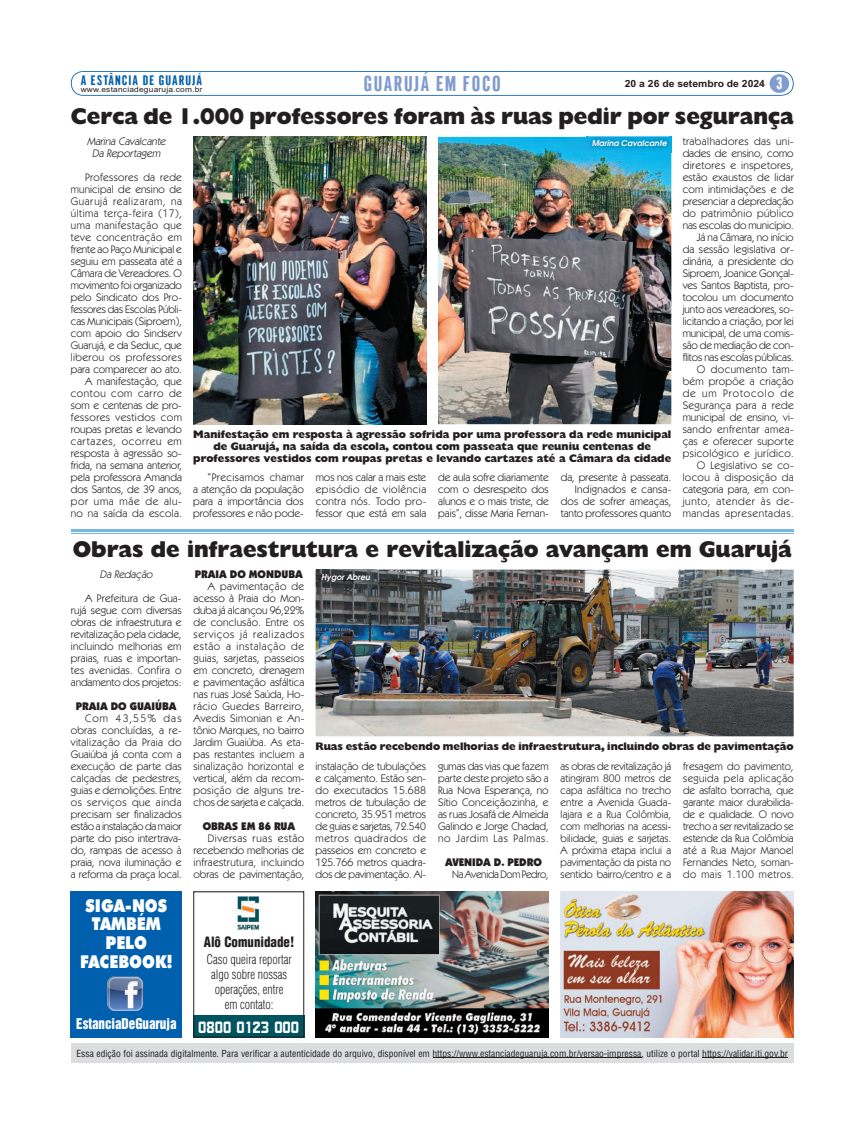
<style>
.page{position:relative;width:865px;height:1134px;background:#fff}
.page>*{position:absolute;margin:0;border:0;box-sizing:border-box;transform-origin:0 0}
.t1{font:800 23px "Humanist 521 BT";color:#231f20}
.t2{font:20.9px "Gothic CG No 1";letter-spacing:.075em;color:#809bcf;scale:1.05 1}
.t3{font:900 17.7px/18.8px "Futura BT";color:#fff;text-align:center;scale:.86 1}
.t4{font:16.5px "Gothic CG No 1";color:#fff;scale:1.05 1}
.t5{font:15px "Upsilon";color:#fff;scale:.93 1}
.t6{font:13.9px "Switzerland Cond Black Plain";color:#231f20;scale:.93 1}
.t7{font:13.6px "Switzerland Inserat Plain";color:#fff;scale:.96 1}
.t8{font:13.4px "Gothic CG No 1";letter-spacing:.075em;color:#0160ae;scale:1.08 1}
.t9{font:12.9px/15px "Switzerland Cond Light";color:#231f20;text-align:center;scale:.93 1}
.t10{font:11px/12px "Kabel IT Cby BT";letter-spacing:.005em;color:#231f20;text-align:justify}
.t11{font:800 11px/12px "Humanist 521 BT";color:#231f20;text-align:center}
.t12{font:900 11px "Kabel IT Cby BT";color:#231f20}
.t13{font:italic 11px/12px "Kabel IT Cby BT";color:#231f20;text-align:center}
.t14{font:11px "Kabel IT Cby BT";letter-spacing:-.02em;color:#231f20}
.t15{font:700 9.9px "Arial";color:#231f20;scale:1.05 1}
.t16{font:9.5px "Switzerland Condensed";color:#231f20}
.t17{font:italic 700 8px "Avalon";color:#fff}
.t18{font:7.5px "Arial";letter-spacing:.025em;color:#231f20;scale:1.11 1}
</style>
<div class="page">
<svg style="left:71px;top:71px;width:723px;height:25px"></svg>
<div style="left:770px;top:74px;width:19px;height:19px;background:#809bcf;border-radius:50%"></div>
<div style="left:71px;top:1043px;width:723px;height:20px;background:#dcdddf"></div>
<hr style="left:433px;top:1057px;width:208px;height:1px;background:#231f20">
<hr style="left:702px;top:1057px;width:86px;height:1px;background:#231f20">
<img style="left:316px;top:891px;width:233px;height:147px">
<img style="left:560px;top:891px;width:234px;height:147px">
<div style="left:71px;top:891px;width:111px;height:147px;background:#0160ae"></div>
<img style="left:107px;top:977px;width:36px;height:34px">
<svg style="left:193px;top:891px;width:111px;height:147px"></svg>
<img style="left:438px;top:137px;width:233px;height:287px">
<img style="left:193px;top:137px;width:234px;height:287px">
<hr style="left:71px;top:529px;width:723px;height:3px;background:#76b7e5">
<hr style="left:71px;top:533px;width:723px;height:1px;background:#76b7e5">
<img style="left:316px;top:570px;width:478px;height:166px">
<img style="left:316px;top:569px;width:60px;height:19px">
<img style="left:587px;top:136px;width:85px;height:17px">
<img style="left:587px;top:137px;width:84px;height:16px">
<p class="t8" style="left:81px;top:76px;width:114px">A ESTÂNCIA DE GUARUJÁ</p>
<p class="t18" style="left:81px;top:87px;width:111px">www.estanciadeguaruja.com.br</p>
<h2 class="t2" style="left:364px;top:76px;width:132px">GUARUJÁ EM FOCO</h2>
<p class="t15" style="left:625px;top:80px;width:135px">20 a 26 de setembro de 2024</p>
<h3 class="t4" style="left:777px;top:77px;width:7px">3</h3>
<h1 class="t1" style="left:71px;top:109px;width:724px">Cerca de 1.000 professores foram às ruas pedir por segurança</h1>
<p class="t13" style="left:87px;top:136px;width:82px">Marina Cavalcante<br>Da Reportagem</p>
<p class="t10" style="left:71px;top:172px;width:113px;text-align:right">Professores da rede municipal de ensino de<br>Guarujá realizaram, na última terça-feira (17), uma manifestação que teve concentração em frente ao Paço Municipal e seguiu em passeata até a<br>Câmara de Vereadores. O movimento foi organizado pelo Sindicato dos Pro&shy;fessores das Escolas Públi&shy;cas Municipais (Siproem), com apoio do Sindserv<br>Guarujá, e da Seduc, que liberou os professores para comparecer ao ato.<br>A manifestação, que contou com carro de som e centenas de pro&shy;fessores vestidos com roupas pretas e levando cartazes, ocorreu em resposta à agressão so&shy;frida, na semana anterior, pela professora Amanda dos Santos, de 39 anos, por uma mãe de alu&shy;no na saída da escola.</p>
<p class="t17" style="left:592px;top:140px;width:77px">Marina Cavalcante</p>
<p class="t11" style="left:193px;top:430px;width:480px">Manifestação em resposta à agressão sofrida por uma professora da rede municipal de Guarujá, na saída da escola, contou com passeata que reuniu centenas de professores vestidos com roupas pretas e levando cartazes até a Câmara da cidade</p>
<p class="t10" style="left:193px;top:472px;width:112px;text-indent:14px">“Precisamos chamar a atenção da população para a importância dos professores e não pode-</p>
<p class="t10" style="left:316px;top:472px;width:112px">mos nos calar a mais este episódio de violência contra nós. Todo pro&shy;fessor que está em sala</p>
<p class="t10" style="left:438px;top:472px;width:112px">de aula sofre diariamente com o desrespeito dos alunos e o mais triste, de pais”, disse Maria Fernan-</p>
<p class="t10" style="left:561px;top:472px;width:112px;text-align:right">da, presente à passeata.<br>Indignados e cansa&shy;dos de sofrer ameaças, tanto professores quanto</p>
<p class="t10" style="left:683px;top:136px;width:113px;text-align:right">trabalhadores das uni&shy;dades de ensino, como diretores e inspetores, estão exaustos de lidar com intimidações e de presenciar a depredação do patrimônio público nas escolas do município.<br>Já na Câmara, no início da sessão legislativa or&shy;dinária, a presidente do<br>Siproem, Joanice Gonçal&shy;ves Santos Baptista, pro&shy;tocolou um documento junto aos vereadores, so&shy;licitando a criação, por lei municipal, de uma comis&shy;são de mediação de con&shy;flitos nas escolas públicas.<br>O documento tam&shy;bém propõe a criação de um Protocolo de<br>Segurança para a rede municipal de ensino, vi&shy;sando enfrentar amea&shy;ças e oferecer suporte psicológico e jurídico.<br>O Legislativo se co&shy;locou à disposição da categoria para, em con&shy;junto, atender às de&shy;mandas apresentadas.</p>
<h1 class="t1" style="left:73px;top:542px;width:721px">Obras de infraestrutura e revitalização avançam em Guarujá</h1>
<p class="t13" style="left:100px;top:569px;width:56px">Da Redação</p>
<p class="t10" style="left:71px;top:593px;width:112px;text-indent:14px">A Prefeitura de Gua&shy;rujá segue com diversas obras de infraestrutura e revitalização pela cidade, incluindo melhorias em praias, ruas e importan&shy;tes avenidas. Confira o andamento dos projetos:</p>
<p class="t12" style="left:76px;top:702px;width:102px">PRAIA DO GUAIÚBA</p>
<p class="t10" style="left:71px;top:713px;width:112px;text-indent:14px">Com 43,55% das obras concluídas, a re&shy;vitalização da Praia do Guaiúba já conta com a execução de parte das calçadas de pedestres, guias e demolições. Entre os serviços que ainda precisam ser finalizados estão a instalação da maior parte do piso intertrava&shy;do, rampas de acesso à praia, nova iluminação e a reforma da praça local.</p>
<h3 class="t3" style="left:80px;top:897px;width:109px">SIGA-NOS<br>TAMBÉM<br>PELO<br>FACEBOOK!</h3>
<p class="t12" style="left:195px;top:570px;width:110px">PRAIA DO MONDUBA</p>
<p class="t10" style="left:194px;top:581px;width:112px;text-indent:14px">A pavimentação de acesso à Praia do Mon&shy;duba já alcançou 96,22% de conclusão. Entre os serviços já realizados estão a instalação de guias, sarjetas, passeios em concreto, drenagem e pavimentação asfáltica nas ruas José Saúda, Ho&shy;rácio Guedes Barreiro, Avedis Simonian e An&shy;tônio Marques, no bairro Jardim Guaiúba. As eta&shy;pas restantes incluem a sinalização horizontal e vertical, além da recom&shy;posição de alguns tre&shy;chos de sarjeta e calçada.</p>
<p class="t12" style="left:203px;top:822px;width:94px">OBRAS EM 86 RUA</p>
<p class="t10" style="left:194px;top:833px;width:112px;text-indent:14px">Diversas ruas estão recebendo melhorias de infraestrutura, incluindo obras de pavimentação,</p>
<p class="t6" style="left:204px;top:936px;width:99px">Alô Comunidade!</p>
<p class="t9" style="left:206px;top:953px;width:93px">Caso queira reportar algo sobre nossas operações, entre<br>em contato:</p>
<p class="t7" style="left:76px;top:1018px;width:106px">EstanciaDeGuaruja</p>
<h3 class="t5" style="left:198px;top:1021px;width:110px">0800 0123 000</h3>
<p class="t17" style="left:321px;top:574px;width:50px">Hygor Abreu</p>
<p class="t11" style="left:316px;top:742px;width:480px">Ruas estão recebendo melhorias de infraestrutura, incluindo obras de pavimentação</p>
<p class="t10" style="left:316px;top:762px;width:112px">instalação de tubulações e calçamento. Estão sen&shy;do executados 15.688 metros de tubulação de concreto, 35.951 metros de guias e sarjetas, 72.540 metros quadrados de passeios em concreto e 125.766 metros quadra&shy;dos de pavimentação. Al-</p>
<p class="t10" style="left:438px;top:762px;width:112px">gumas das vias que fazem parte deste projeto são a Rua Nova Esperança, no Sítio Conceiçãozinha, e as ruas Josafá de Almeida Galindo e Jorge Chadad, no Jardim Las Palmas.</p>
<p class="t12" style="left:445px;top:858px;width:98px">AVENIDA D. PEDRO</p>
<p class="t14" style="left:452px;top:871px;width:98px">Na Avenida Dom Pedro,</p>
<p class="t10" style="left:561px;top:762px;width:112px">as obras de revitalização já atingiram 800 metros de capa asfáltica no trecho entre a Avenida Guada&shy;lajara e a Rua Colômbia, com melhorias na acessi&shy;bilidade, guias e sarjetas.<br>A próxima etapa inclui a pavimentação da pista no sentido bairro/centro e a</p>
<p class="t10" style="left:683px;top:762px;width:112px">fresagem do pavimento, seguida pela aplicação de asfalto borracha, que garante maior durabilida&shy;de e qualidade. O novo trecho a ser revitalizado se estende da Rua Colômbia até a Rua Major Manoel Fernandes Neto, soman&shy;do mais 1.100 metros.</p>
<p class="t16" style="left:77px;top:1049px;width:713px">Essa edição foi assinada digitalmente. Para verificar a autenticidade do arquivo, disponível em https://www.estanciadeguaruja.com.br/versao-impressa, utilize o portal https://validar.iti.gov.br</p>
</div>
